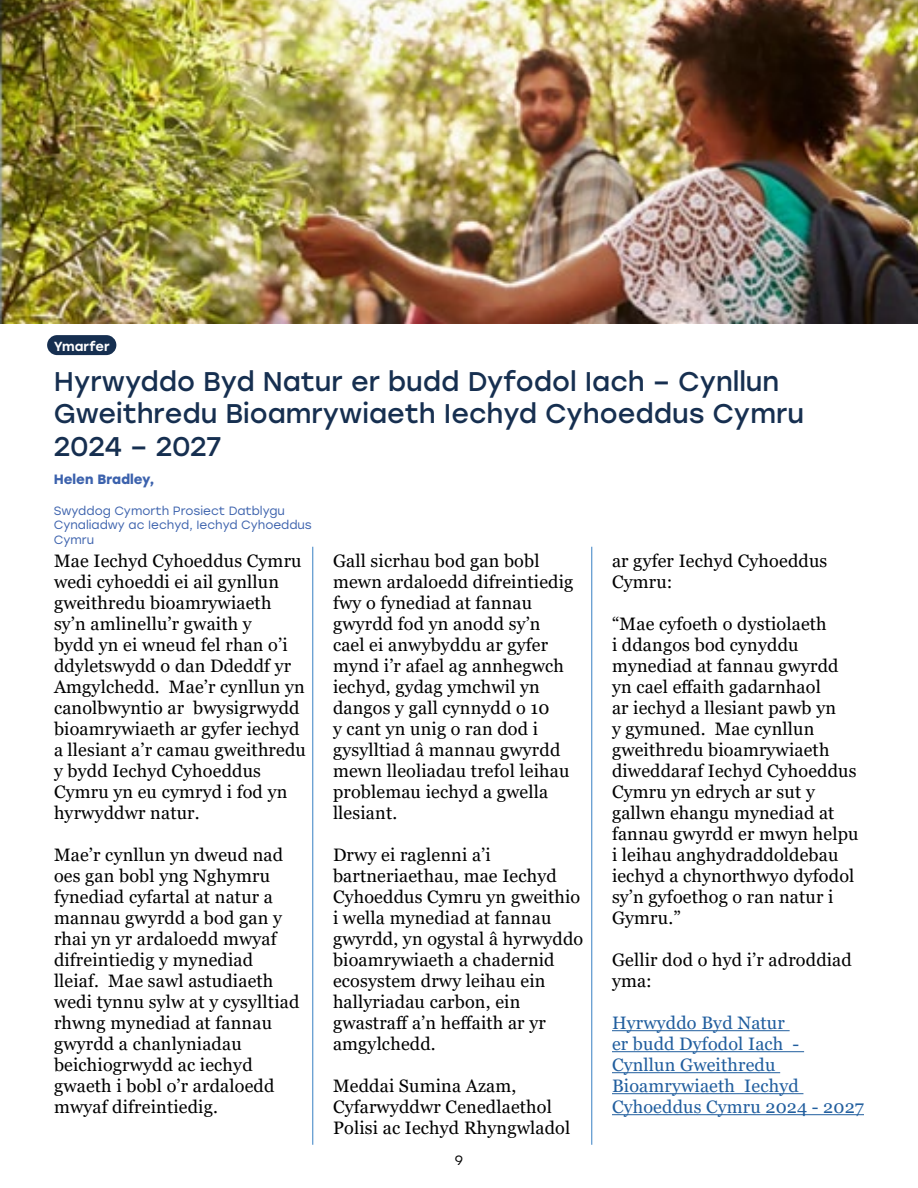
<style>
.page{position:relative;width:918px;height:1188px;background:#fff}
.page>*{position:absolute;margin:0;border:0;box-sizing:border-box;transform-origin:0 0}
.t1{font:27px/32.4px "Stolzl";color:#162f50}
.t2{font:18px/21px "Georgia";letter-spacing:.01em;color:#000}
.t3{font:18px/21px "Georgia";letter-spacing:.01em;color:#215e9e}
.t4{font:700 13.5px "Stolzl";color:#3c62ad}
.t5{font:13.5px "Stolzl";color:#000}
.t6{font:500 13.05px "Stolzl";color:#fff}
.t7{font:12px/14.4px "Stolzl";color:#3c62ad}
</style>
<div class="page">
<hr style="left:612px;top:1030px;width:178px;height:1px;background:#215e9e">
<hr style="left:612px;top:1051px;width:192px;height:1px;background:#215e9e">
<hr style="left:612px;top:1072px;width:168px;height:1px;background:#215e9e">
<hr style="left:612px;top:1093px;width:191px;height:1px;background:#215e9e">
<hr style="left:612px;top:1114px;width:252px;height:1px;background:#215e9e">
<hr style="left:312px;top:547px;width:1px;height:598px;background:#4d8dca">
<hr style="left:591px;top:547px;width:1px;height:598px;background:#4d8dca">
<img style="left:0;top:0;width:917px;height:324px">
<div style="left:47px;top:335px;width:69px;height:20px;background:#162f50;border-radius:10px"></div>
<p class="t6" style="left:54px;top:337px;width:57px">Ymarfer</p>
<h1 class="t1" style="left:54px;top:364px;width:752px">Hyrwyddo Byd Natur er budd Dyfodol Iach – Cynllun<br>Gweithredu Bioamrywiaeth Iechyd Cyhoeddus Cymru<br>2024 – 2027</h1>
<p class="t4" style="left:54px;top:470px;width:102px">Helen Bradley,</p>
<p class="t7" style="left:54px;top:503px;width:260px">Swyddog Cymorth Prosiect Datblygu<br>Cynaliadwy ac Iechyd, Iechyd Cyhoeddus<br>Cymru</p>
<p class="t2" style="left:54px;top:551px;width:253px">Mae Iechyd Cyhoeddus Cymru wedi cyhoeddi ei ail gynllun gweithredu bioamrywiaeth sy’n amlinellu’r gwaith y<br>bydd yn ei wneud fel rhan o’i ddyletswydd o dan Ddeddf yr<br>Amgylchedd. Mae’r cynllun yn canolbwyntio ar bwysigrwydd bioamrywiaeth ar gyfer iechyd a llesiant a’r camau gweithredu y bydd Iechyd Cyhoeddus<br>Cymru yn eu cymryd i fod yn hyrwyddwr natur.</p>
<p class="t2" style="left:54px;top:845px;width:247px">Mae’r cynllun yn dweud nad oes gan bobl yng Nghymru fynediad cyfartal at natur a mannau gwyrdd a bod gan y rhai yn yr ardaloedd mwyaf difreintiedig y mynediad lleiaf. Mae sawl astudiaeth wedi tynnu sylw at y cysylltiad rhwng mynediad at fannau gwyrdd a chanlyniadau beichiogrwydd ac iechyd gwaeth i bobl o’r ardaloedd mwyaf difreintiedig.</p>
<p class="t2" style="left:333px;top:551px;width:242px">Gall sicrhau bod gan bobl mewn ardaloedd difreintiedig fwy o fynediad at fannau gwyrdd fod yn anodd sy’n cael ei anwybyddu ar gyfer mynd i’r afael ag annhegwch iechyd, gydag ymchwil yn dangos y gall cynnydd o 10<br>y cant yn unig o ran dod i gysylltiad â mannau gwyrdd mewn lleoliadau trefol leihau problemau iechyd a gwella llesiant.</p>
<p class="t2" style="left:333px;top:845px;width:252px">Drwy ei raglenni a’i bartneriaethau, mae Iechyd<br>Cyhoeddus Cymru yn gweithio i wella mynediad at fannau gwyrdd, yn ogystal â hyrwyddo bioamrywiaeth a chadernid ecosystem drwy leihau ein hallyriadau carbon, ein gwastraff a’n heffaith ar yr amgylchedd.</p>
<p class="t2" style="left:333px;top:1076px;width:239px">Meddai Sumina Azam,<br>Cyfarwyddwr Cenedlaethol<br>Polisi ac Iechyd Rhyngwladol</p>
<p class="t5" style="left:455px;top:1150px;width:10px">9</p>
<p class="t2" style="left:612px;top:551px;width:217px">ar gyfer Iechyd Cyhoeddus<br>Cymru:</p>
<p class="t2" style="left:612px;top:614px;width:248px">“Mae cyfoeth o dystiolaeth<br>i ddangos bod cynyddu mynediad at fannau gwyrdd yn cael effaith gadarnhaol<br>ar iechyd a llesiant pawb yn<br>y gymuned. Mae cynllun gweithredu bioamrywiaeth diweddaraf Iechyd Cyhoeddus<br>Cymru yn edrych ar sut y gallwn ehangu mynediad at fannau gwyrdd er mwyn helpu i leihau anghydraddoldebau iechyd a chynorthwyo dyfodol sy’n gyfoethog o ran natur i<br>Gymru.”</p>
<p class="t2" style="left:612px;top:950px;width:241px">Gellir dod o hyd i’r adroddiad yma:</p>
<p class="t3" style="left:612px;top:1013px;width:253px">Hyrwyddo Byd Natur<br>er budd Dyfodol Iach -<br>Cynllun Gweithredu<br>Bioamrywiaeth Iechyd<br>Cyhoeddus Cymru 2024 - 2027</p>
</div>
